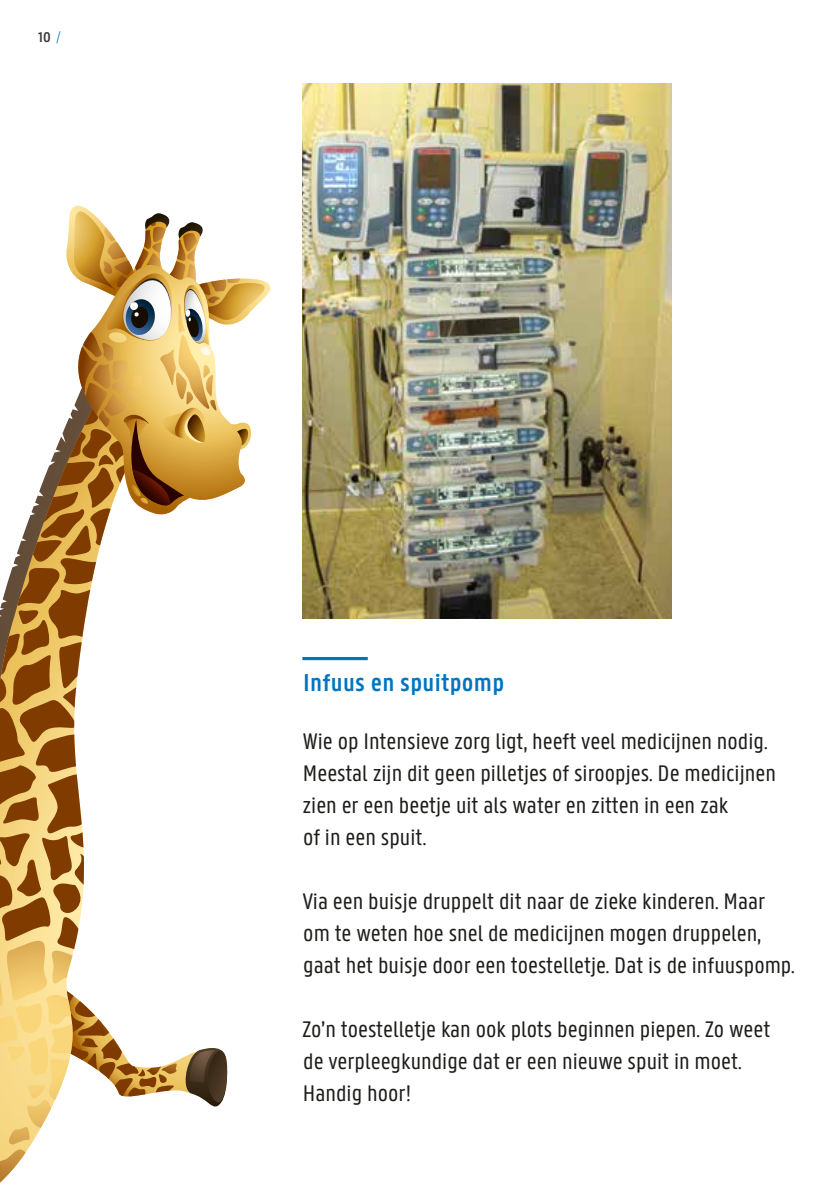
<style>
.page{position:relative;width:840px;height:1191px;background:#fff}
.page>*{position:absolute;margin:0;border:0;box-sizing:border-box;transform-origin:0 0}
.t1{font:600 26px "U Gent Panno Text";letter-spacing:.01em;color:#0075bf}
.t2{font:24px/32px "U Gent Panno Text";color:#1d1d1b}
.t3{font:600 15px "U Gent Panno Text";color:#3c3c3b}
.s1{font-weight:300;color:#0080c6}
</style>
<div class="page">
<hr style="left:302px;top:657px;width:65px;height:3px;background:#0075bf">
<img style="left:302px;top:83px;width:369px;height:535px">
<svg style="left:0;top:550px;width:84px;height:390px;background:#b48443"></svg>
<svg style="left:0;top:940px;width:228px;height:242px"></svg>
<svg style="left:18px;top:206px;width:253px;height:434px"></svg>
<p class="t3" style="left:38px;top:28px;width:24px">10 <span class="s1">/</span></p>
<p class="t1" style="left:303px;top:667px;width:203px">Infuus en spuitpomp</p>
<p class="t2" style="left:302px;top:725px;width:475px">Wie op Intensieve zorg ligt, heeft veel medicijnen nodig.<br>Meestal zijn dit geen pilletjes of siroopjes. De medicijnen zien er een beetje uit als water en zitten in een zak<br>of in een spuit.</p>
<p class="t2" style="left:302px;top:885px;width:493px">Via een buisje druppelt dit naar de zieke kinderen. Maar om te weten hoe snel de medicijnen mogen druppelen, gaat het buisje door een toestelletje. Dat is de infuuspomp.</p>
<p class="t2" style="left:302px;top:1013px;width:469px">Zo’n toestelletje kan ook plots beginnen piepen. Zo weet de verpleegkundige dat er een nieuwe spuit in moet.<br>Handig hoor!</p>
</div>
